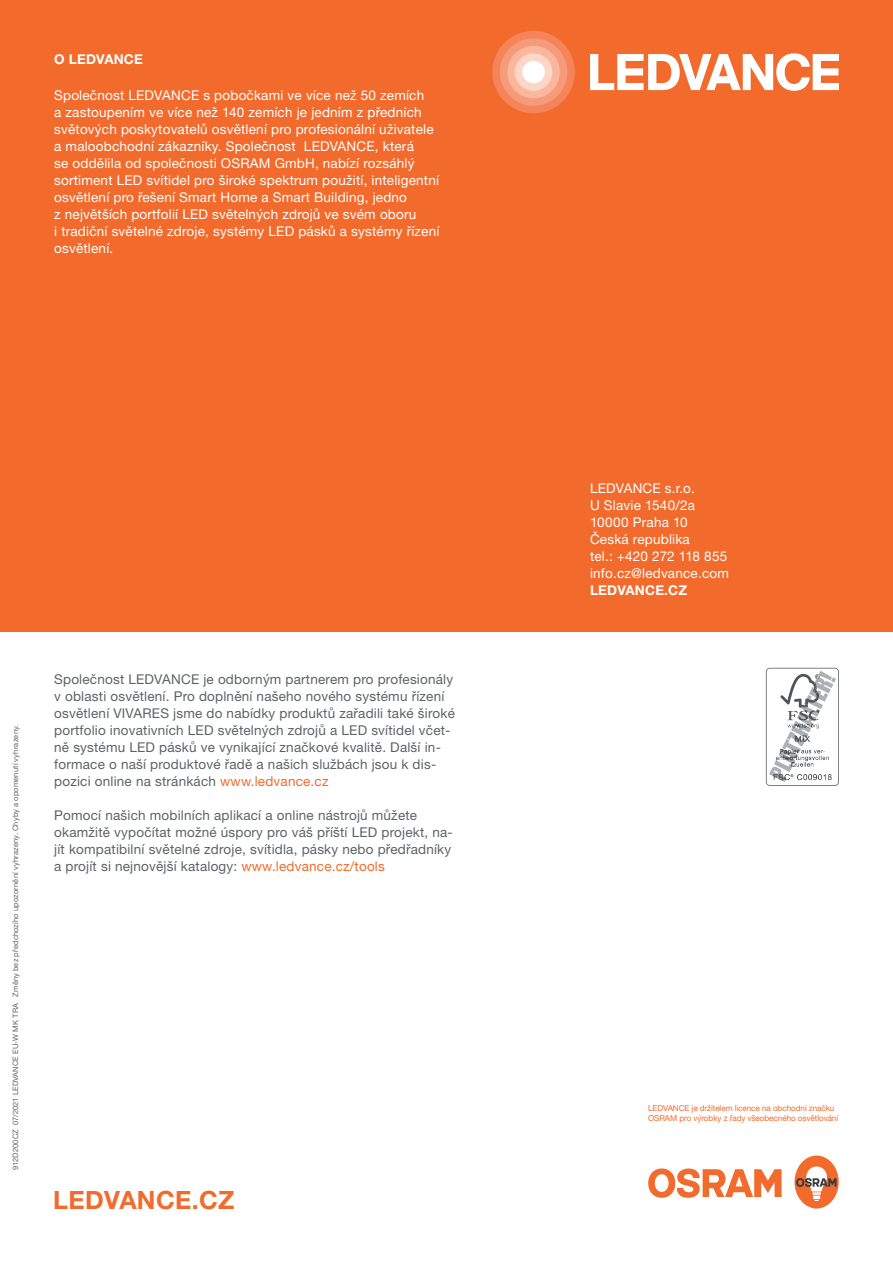
<style>
.page{position:relative;width:893px;height:1263px;background:#fff}
.page>*{position:absolute;margin:0;border:0;box-sizing:border-box;transform-origin:0 0}
.t1{font:700 25.2px "Helvetica Neue LT Pro";letter-spacing:.015em;color:#f26b2d}
.t2{font:13.5px/17px "Helvetica Neue LT Pro";letter-spacing:.015em;color:#5e6266}
.t3{font:13.5px/17px "Helvetica Neue LT Pro";letter-spacing:.015em;color:#fff}
.t4{font:700 13.5px "Helvetica Neue LT Pro";letter-spacing:.015em;color:#fff}
.t5{font:8.25px/10.4px "Helvetica Neue LT Pro";letter-spacing:-.01em;color:#f26b2d}
.t6{font:7.5px "Helvetica Neue LT Pro";letter-spacing:.02em;color:#5e6266}
.s1{color:#f26b2d}
</style>
<div class="page">
<div style="left:0;top:0;width:893px;height:631px;background:#f26b2d"></div>
<svg style="left:590px;top:53px;width:249px;height:38px"></svg>
<div style="left:492px;top:31px;width:83px;height:82px;background:#f5845b;border-radius:50%"></div>
<div style="left:500px;top:38px;width:67px;height:68px;background:#f69b7a;border-radius:50%"></div>
<div style="left:507px;top:46px;width:53px;height:52px;background:#fab79e;border-radius:50%"></div>
<div style="left:515px;top:53px;width:37px;height:38px;background:#fcd6c6;border-radius:50%"></div>
<div style="left:522px;top:61px;width:23px;height:22px;background:#fff;border-radius:50%"></div>
<div style="left:794px;top:1155px;width:45px;height:53px;background:#f26b2d;border-radius:50%"></div>
<svg style="left:648px;top:1168px;width:133px;height:30px"></svg>
<svg style="left:796px;top:1166px;width:40px;height:35px"></svg>
<svg style="left:766px;top:668px;width:73px;height:118px"></svg>
<img style="left:787px;top:705px;width:33px;height:42px">
<p class="t4" style="left:54px;top:51px;width:90px">O LEDVANCE</p>
<p class="t3" style="left:54px;top:86px;width:387px">Společnost LEDVANCE s pobočkami ve více než 50 zemích<br>a zastoupením ve více než 140 zemích je jedním z předních světových poskytovatelů osvětlení pro profesionální uživatele a maloobchodní zákazníky. Společnost LEDVANCE, která<br>se oddělila od společnosti OSRAM GmbH, nabízí rozsáhlý sortiment LED svítidel pro široké spektrum použití, inteligentní osvětlení pro řešení Smart Home a Smart Building, jedno<br>z největších portfolií LED světelných zdrojů ve svém oboru<br>i tradiční světelné zdroje, systémy LED pásků a systémy řízení osvětlení.</p>
<p class="t6" style="left:11px;top:1170px;width:447px;rotate:-90deg">912D200CZ 07/2021 LEDVANCE EU-W MK TRA Změny bez předchozího upozornění vyhrazeny. Chyby a opomenutí vyhrazeny.</p>
<p class="t2" style="left:54px;top:670px;width:402px">Společnost LEDVANCE je odborným partnerem pro profesionály v oblasti osvětlení. Pro doplnění našeho nového systému řízení osvětlení VIVARES jsme do nabídky produktů zařadili také široké portfolio inovativních LED světelných zdrojů a LED svítidel včet&shy;ně systému LED pásků ve vynikající značkové kvalitě. Další in&shy;formace o naší produktové řadě a našich službách jsou k dis&shy;pozici online na stránkách <span class="s1">www.ledvance.cz</span></p>
<p class="t2" style="left:54px;top:806px;width:400px">Pomocí našich mobilních aplikací a online nástrojů můžete okamžitě vypočítat možné úspory pro váš příští LED projekt, na&shy;jít kompatibilní světelné zdroje, svítidla, pásky nebo předřadníky a projít si nejnovější katalogy: <span class="s1">www.ledvance.cz/tools</span></p>
<h1 class="t1" style="left:53px;top:1184px;width:183px">LEDVANCE.CZ</h1>
<p class="t3" style="left:590px;top:480px;width:140px">LEDVANCE s.r.o.<br>U Slavie 1540/2a<br>10000 Praha 10<br>Česká republika<br>tel.: +420 272 118 855 info.cz@ledvance.com</p>
<p class="t4" style="left:590px;top:582px;width:99px">LEDVANCE.CZ</p>
<p class="t5" style="left:648px;top:1103px;width:192px">LEDVANCE je držitelem licence na obchodní značku<br>OSRAM pro výrobky z řady všeobecného osvětlování</p>
</div>
